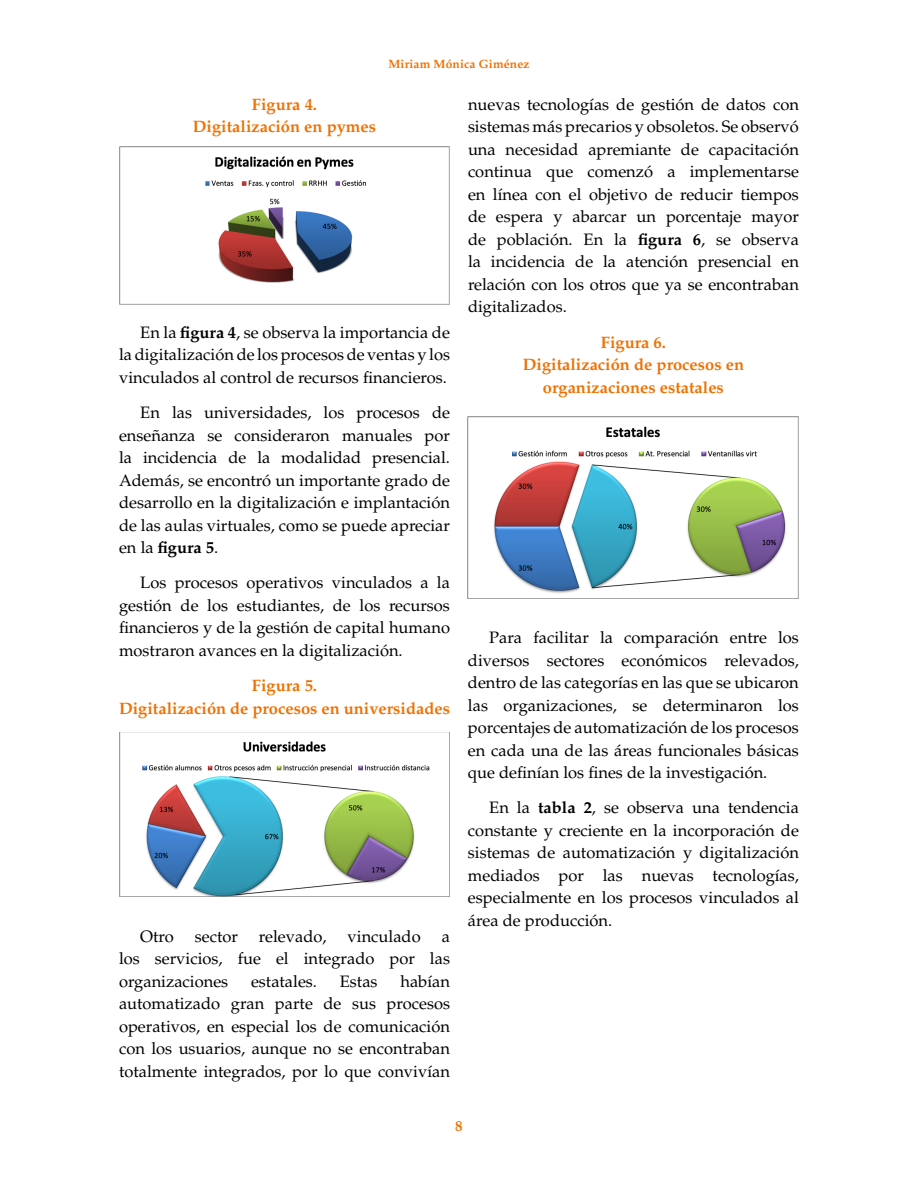
<style>
.page{position:relative;width:918px;height:1188px;background:#fff}
.page>*{position:absolute;margin:0;border:0;box-sizing:border-box;transform-origin:0 0}
.Texto{font:16.5px/22.5px "Palatino LT Std";color:#000;text-align:justify}
.Titulo_tabla_color_n{font:700 16.5px/22.5px "Palatino LT Std";color:#ee7203;text-align:center}
.t1{font:700 15px "Palatino LT Std";color:#ee7203}
.t2{font:700 12px "Palatino LT Std";letter-spacing:.01em;color:#ee7203}
.s1{font-weight:700}
</style>
<div class="page">
<img style="left:119px;top:146px;width:331px;height:159px">
<img style="left:119px;top:733px;width:331px;height:163px">
<img style="left:468px;top:416px;width:331px;height:183px">
<p class="t2" style="left:388px;top:57px;width:143px">Miriam Mónica Giménez</p>
<p class="Titulo_tabla_color_n" style="left:193px;top:93px;width:185px">Figura 4.<br>Digitalización en pymes</p>
<p class="Texto" style="left:119px;top:321px;width:332px;text-indent:21px">En la <span class="s1">figura 4</span>, se observa la importancia de la digitalización de los procesos de ventas y los vinculados al control de recursos financieros.</p>
<p class="Texto" style="left:119px;top:401px;width:332px;text-indent:21px">En las universidades, los procesos de enseñanza se consideraron manuales por la incidencia de la modalidad presencial.<br>Además, se encontró un importante grado de desarrollo en la digitalización e implantación de las aulas virtuales, como se puede apreciar en la <span class="s1">figura 5</span>.</p>
<p class="Texto" style="left:119px;top:572px;width:332px;text-indent:21px">Los procesos operativos vinculados a la gestión de los estudiantes, de los recursos financieros y de la gestión de capital humano mostraron avances en la digitalización.</p>
<p class="Titulo_tabla_color_n" style="left:119px;top:674px;width:332px">Figura 5.<br>Digitalización de procesos en universidades</p>
<p class="Texto" style="left:140px;top:925px;width:35px">Otro</p>
<p class="Texto" style="left:195px;top:925px;width:45px">sector</p>
<p class="Texto" style="left:259px;top:925px;width:69px">relevado,</p>
<p class="Texto" style="left:348px;top:925px;width:75px">vinculado</p>
<p class="Texto" style="left:119px;top:925px;width:332px;text-indent:323px">a los servicios, fue el integrado por las organizaciones</p>
<p class="Texto" style="left:119px;top:970px;width:332px;text-indent:281px">habían automatizado gran parte de sus procesos operativos, en especial los de comunicación con los usuarios, aunque no se encontraban totalmente integrados, por lo que convivían</p>
<p class="Texto" style="left:251px;top:970px;width:67px">estatales.</p>
<p class="Texto" style="left:340px;top:970px;width:39px">Estas</p>
<p class="Texto" style="left:468px;top:93px;width:332px">nuevas tecnologías de gestión de datos con sistemas más precarios y obsoletos. Se observó una necesidad apremiante de capacitación continua que comenzó a implementarse en línea con el objetivo de reducir tiempos de espera y abarcar un porcentaje mayor de población. En la <span class="s1">figura 6</span>, se observa la incidencia de la atención presencial en relación con los otros que ya se encontraban digitalizados.</p>
<p class="Titulo_tabla_color_n" style="left:523px;top:331px;width:223px">Figura 6.<br>Digitalización de procesos en organizaciones estatales</p>
<p class="Texto" style="left:468px;top:626px;width:332px;text-indent:21px">Para facilitar la comparación entre los diversos sectores económicos relevados, dentro de las categorías en las que se ubicaron las organizaciones, se determinaron los porcentajes de automatización de los procesos en cada una de las áreas funcionales básicas que definían los fines de la investigación.</p>
<p class="Texto" style="left:468px;top:797px;width:332px;text-indent:21px">En la <span class="s1">tabla 2</span>, se observa una tendencia constante y creciente en la incorporación de sistemas de automatización y digitalización mediados por las nuevas tecnologías, especialmente en los procesos vinculados al área de producción.</p>
<p class="t1" style="left:455px;top:1117px;width:9px">8</p>
</div>
